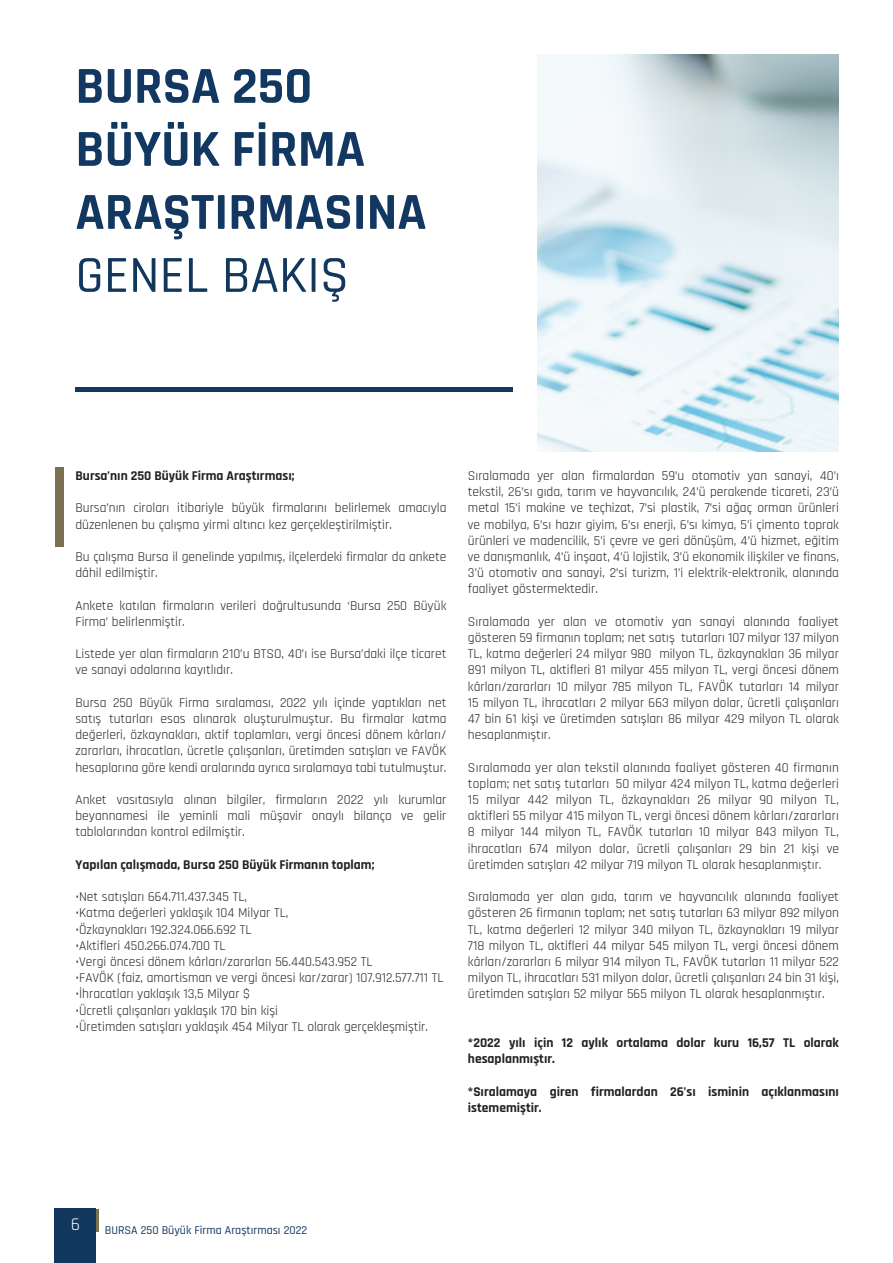
<style>
.page{position:relative;width:893px;height:1263px;background:#fff}
.page>*{position:absolute;margin:0;border:0;box-sizing:border-box;transform-origin:0 0}
.t1{font:700 52.5px "Rajdhani";color:#123760}
.t2{font:500 52.5px "Rajdhani";color:#12375d}
.t3{font:18px "Rajdhani";color:#fff}
.t4{font:13.5px/16.2px "Rajdhani";color:#231f20;text-align:justify}
.t5{font:700 13.5px/16.2px "Rajdhani";color:#231f20}
.t6{font:500 12px "Rajdhani";color:#123760}
</style>
<div class="page">
<div style="left:55px;top:1209px;width:41px;height:54px;background:#133860"></div>
<hr style="left:96px;top:1209px;width:3px;height:22px;background:#7b704f">
<img style="left:537px;top:54px;width:302px;height:398px">
<hr style="left:75px;top:387px;width:438px;height:4px;background:#123760">
<div style="left:55px;top:467px;width:9px;height:80px;background:#7b704f"></div>
<p class="t1" style="left:75px;top:54px;width:238px">BURSA 250</p>
<p class="t1" style="left:75px;top:117px;width:291px">BÜYÜK FİRMA</p>
<p class="t1" style="left:75px;top:180px;width:353px">ARAŞTIRMASINA</p>
<p class="t2" style="left:75px;top:245px;width:275px">GENEL BAKIŞ</p>
<p class="t5" style="left:75px;top:468px;width:221px">Bursa’nın 250 Büyük Firma Araştırması;</p>
<p class="t4" style="left:75px;top:500px;width:372px">Bursa’nın ciroları itibariyle büyük firmalarını belirlemek amacıyla düzenlenen bu çalışma yirmi altıncı kez gerçekleştirilmiştir.</p>
<p class="t4" style="left:75px;top:549px;width:372px">Bu çalışma Bursa il genelinde yapılmış, ilçelerdeki firmalar da ankete dâhil edilmiştir.</p>
<p class="t4" style="left:75px;top:598px;width:372px">Ankete katılan firmaların verileri doğrultusunda ‘Bursa 250 Büyük<br>Firma’ belirlenmiştir.</p>
<p class="t4" style="left:75px;top:646px;width:372px">Listede yer alan firmaların 210’u BTSO, 40’ı ise Bursa’daki ilçe ticaret ve sanayi odalarına kayıtlıdır.</p>
<p class="t4" style="left:75px;top:695px;width:372px">Bursa 250 Büyük Firma sıralaması, 2022 yılı içinde yaptıkları net satış tutarları esas alınarak oluşturulmuştur. Bu firmalar katma değerleri, özkaynakları, aktif toplamları, vergi öncesi dönem kârları/ zararları, ihracatları, ücretle çalışanları, üretimden satışları ve FAVÖK hesaplarına göre kendi aralarında ayrıca sıralamaya tabi tutulmuştur.</p>
<p class="t4" style="left:75px;top:792px;width:372px">Anket vasıtasıyla alınan bilgiler, firmaların 2022 yılı kurumlar beyannamesi ile yeminli mali müşavir onaylı bilanço ve gelir tablolarından kontrol edilmiştir.</p>
<p class="t5" style="left:75px;top:857px;width:300px">Yapılan çalışmada, Bursa 250 Büyük Firmanın toplam;</p>
<p class="t4" style="left:75px;top:889px;width:173px">•Net satışları 664.711.437.345 TL,</p>
<p class="t4" style="left:75px;top:905px;width:214px">•Katma değerleri yaklaşık 104 Milyar TL,</p>
<p class="t4" style="left:75px;top:922px;width:178px">•Özkaynakları 192.324.066.692 TL</p>
<p class="t4" style="left:75px;top:938px;width:151px">•Aktifleri 450.266.074.700 TL</p>
<p class="t4" style="left:75px;top:954px;width:299px">•Vergi öncesi dönem kârları/zararları 56.440.543.952 TL</p>
<p class="t4" style="left:75px;top:970px;width:370px">•FAVÖK (faiz, amortisman ve vergi öncesi kar/zarar) 107.912.577.711 TL</p>
<p class="t4" style="left:75px;top:986px;width:176px">•İhracatları yaklaşık 13,5 Milyar $</p>
<p class="t4" style="left:75px;top:1003px;width:204px">•Ücretli çalışanları yaklaşık 170 bin kişi</p>
<p class="t4" style="left:75px;top:1019px;width:354px">•Üretimden satışları yaklaşık 454 Milyar TL olarak gerçekleşmiştir.</p>
<p class="t4" style="left:468px;top:468px;width:372px">Sıralamada yer alan firmalardan 59’u otomotiv yan sanayi, 40’ı tekstil, 26’sı gıda, tarım ve hayvancılık, 24’ü perakende ticareti, 23’ü metal 15’i makine ve teçhizat, 7’si plastik, 7’si ağaç orman ürünleri ve mobilya, 6’sı hazır giyim, 6’sı enerji, 6’sı kimya, 5’i çimento toprak ürünleri ve madencilik, 5’i çevre ve geri dönüşüm, 4’ü hizmet, eğitim ve danışmanlık, 4’ü inşaat, 4’ü lojistik, 3’ü ekonomik ilişkiler ve finans, 3’ü otomotiv ana sanayi, 2’si turizm, 1’i elektrik-elektronik, alanında faaliyet göstermektedir.</p>
<p class="t4" style="left:468px;top:614px;width:372px">Sıralamada yer alan ve otomotiv yan sanayi alanında faaliyet gösteren 59 firmanın toplam; net satış tutarları 107 milyar 137 milyon TL, katma değerleri 24 milyar 980 milyon TL, özkaynakları 36 milyar 891 milyon TL, aktifleri 81 milyar 455 milyon TL, vergi öncesi dönem kârları/zararları 10 milyar 785 milyon TL, FAVÖK tutarları 14 milyar 15 milyon TL, ihracatları 2 milyar 663 milyon dolar, ücretli çalışanları 47 bin 61 kişi ve üretimden satışları 86 milyar 429 milyon TL olarak hesaplanmıştır.</p>
<p class="t4" style="left:468px;top:760px;width:372px">Sıralamada yer alan tekstil alanında faaliyet gösteren 40 firmanın toplam; net satış tutarları 50 milyar 424 milyon TL, katma değerleri 15 milyar 442 milyon TL, özkaynakları 26 milyar 90 milyon TL, aktifleri 55 milyar 415 milyon TL, vergi öncesi dönem kârları/zararları</p>
<p class="t4" style="left:468px;top:824px;width:372px">8 milyar 144 milyon TL, FAVÖK tutarları 10 milyar 843 milyon TL, ihracatları 674 milyon dolar, ücretli çalışanları 29 bin 21 kişi ve üretimden satışları 42 milyar 719 milyon TL olarak hesaplanmıştır.</p>
<p class="t4" style="left:468px;top:889px;width:372px">Sıralamada yer alan gıda, tarım ve hayvancılık alanında faaliyet gösteren 26 firmanın toplam; net satış tutarları 63 milyar 892 milyon TL, katma değerleri 12 milyar 340 milyon TL, özkaynakları 19 milyar 718 milyon TL, aktifleri 44 milyar 545 milyon TL, vergi öncesi dönem kârları/zararları 6 milyar 914 milyon TL, FAVÖK tutarları 11 milyar 522 milyon TL, ihracatları 531 milyon dolar, ücretli çalışanları 24 bin 31 kişi, üretimden satışları 52 milyar 565 milyon TL olarak hesaplanmıştır.</p>
<p class="t5" style="left:468px;top:1035px;width:372px">*2022 yılı için 12 aylık ortalama dolar kuru 16,57 TL olarak hesaplanmıştır.</p>
<p class="t5" style="left:468px;top:1083px;width:372px">*Sıralamaya giren firmalardan 26’sı isminin açıklanmasını istememiştir.</p>
<h2 class="t3" style="left:71px;top:1214px;width:10px">6</h2>
<p class="t6" style="left:105px;top:1223px;width:204px">BURSA 250 Büyük Firma Araştırması 2022</p>
</div>
